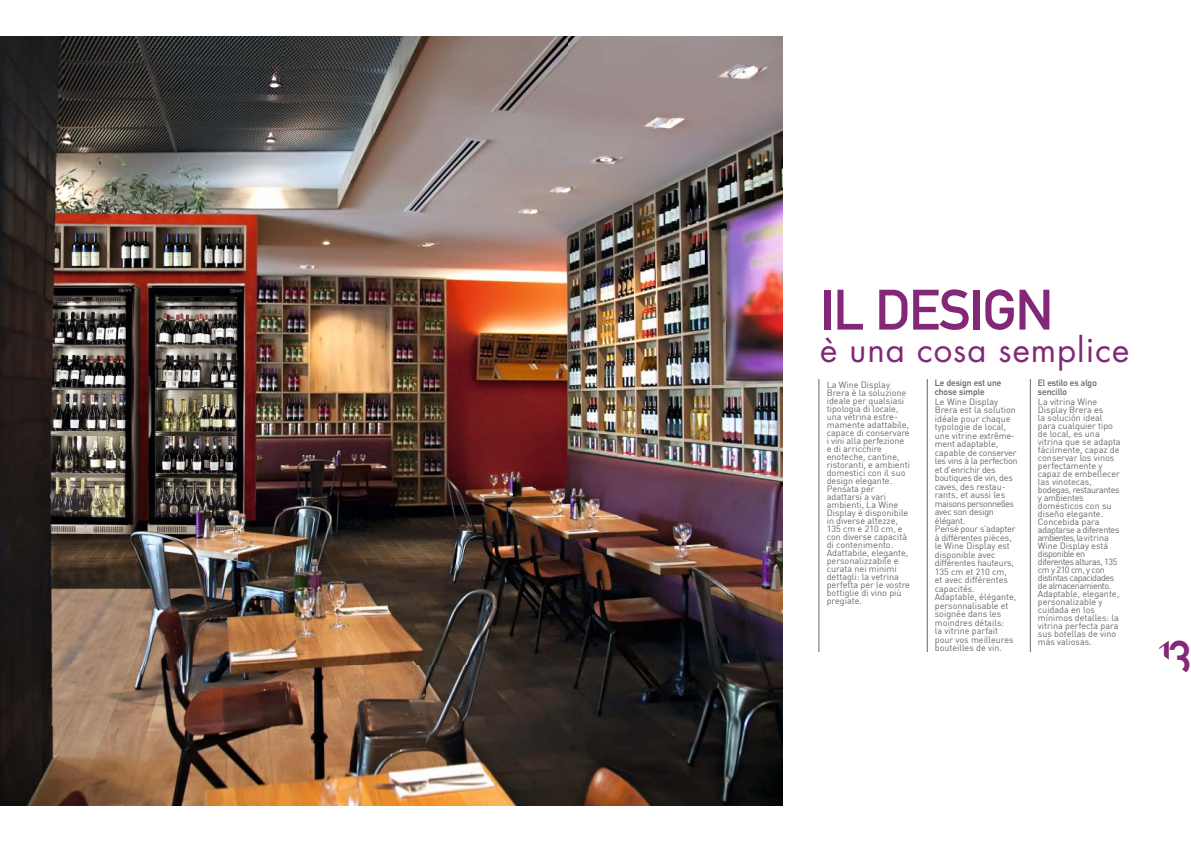
<style>
.page{position:relative;width:1191px;height:842px;background:#fff}
.page>*{position:absolute;margin:0;border:0;box-sizing:border-box;transform-origin:0 0}
.t1{font:700 56px "DIN Alternate";letter-spacing:-.025em;color:#822876}
.t2{font:700 48px "DIN Alternate";color:#822876}
.t3{font:33px "Futura";letter-spacing:.03em;color:#822876}
.t4{font:9px/8px "DIN";color:#676767}
.t5{font:700 9px/8.5px "DIN Alternate";color:#676767}
</style>
<div class="page">
<img style="left:0;top:36px;width:782px;height:770px">
<hr style="left:818px;top:379px;width:1px;height:273px;background:#676767">
<hr style="left:927px;top:379px;width:1px;height:273px;background:#676767">
<hr style="left:1030px;top:379px;width:1px;height:273px;background:#676767">
<h1 class="t1" style="left:820px;top:277px;width:235px">IL DESIGN</h1>
<h3 class="t3" style="left:820px;top:334px;width:310px">è una cosa semplice</h3>
<p class="t4" style="left:826px;top:382px;width:85px">La Wine Display<br>Brera è la soluzione ideale per qualsiasi tipologia di locale, una vetrina estre&shy;mamente adattabile, capace di conservare i vini alla perfezione e di arricchire enoteche, cantine, ristoranti, e ambienti domestici con il suo design elegante.<br>Pensata per adattarsi a vari ambienti, La Wine<br>Display è disponibile in diverse altezze,<br>135 cm e 210 cm, e con diverse capacità di contenimento.<br>Adattabile, elegante, personalizzabile e curata nei minimi dettagli: la vetrina perfetta per le vostre bottiglie di vino più pregiate.</p>
<p class="t5" style="left:934px;top:379px;width:68px">Le design est une chose simple</p>
<p class="t5" style="left:1037px;top:379px;width:60px">El estilo es algo sencillo</p>
<p class="t4" style="left:1037px;top:398px;width:84px">La vitrina Wine<br>Display Brera es<br>la solución ideal para cualquier tipo de local, es una vitrina que se adapta fácilmente, capaz de conservar los vinos perfectamente y capaz de embellecer las vinotecas, bodegas, restaurantes y ambientes domésticos con su diseño elegante.<br>Concebida para adaptarse a diferentes ambientes, la vitrina<br>Wine Display está disponible en diferentes alturas, 135 cm y 210 cm, y con distintas capacidades de almacenamiento.<br>Adaptable, elegante, personalizable y cuidada en los mínimos detalles: la vitrina perfecta para sus botellas de vino más valiosas.</p>
<p class="t4" style="left:934px;top:398px;width:84px;line-height:8.5px">Le Wine Display<br>Brera est la solution idéale pour chaque typologie de local, une vitrine extrême&shy;ment adaptable, capable de conserver les vins à la perfection et d’enrichir des boutiques de vin, des caves, des restau&shy;rants, et aussi les maisons personnelles avec son design élégant.<br>Pensé pour s’adapter à différentes pièces, le Wine Display est disponible avec différentes hauteurs,<br>135 cm et 210 cm,<br>et avec différentes capacités.<br>Adaptable, élégante, personnalisable et soignée dans les moindres détails:<br>la vitrine parfait pour vos meilleures bouteilles de vin.</p>
<h2 class="t2" style="left:1155px;top:630px;width:38px">13</h2>
</div>
